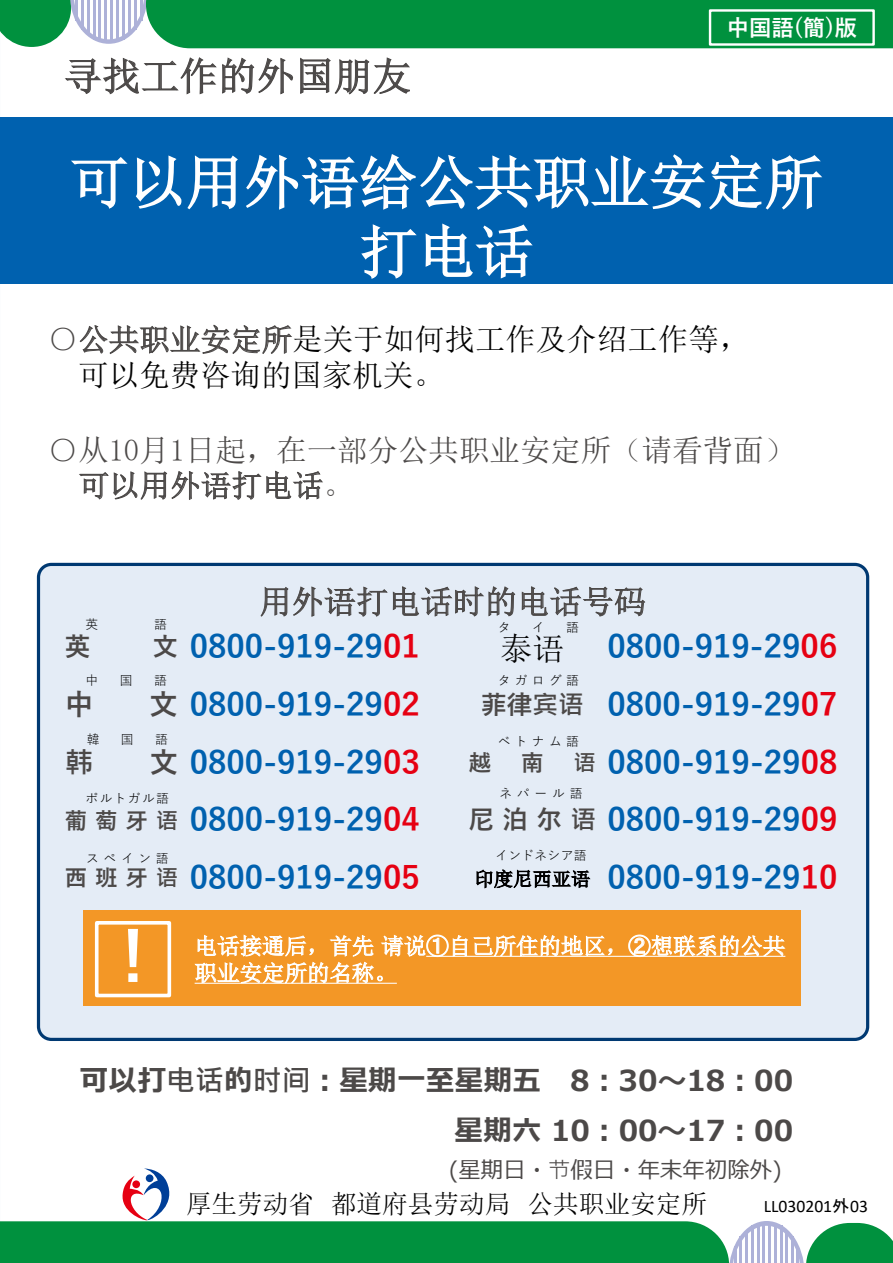
<style>
.page{position:relative;width:893px;height:1263px;background:#fff}
.page>*{position:absolute;margin:0;border:0;box-sizing:border-box;transform-origin:0 0}
.t1{font:700 64.2px "Yu Gothic";color:#fff}
.t2{font:57.75px/69.3px "Sim Sun";letter-spacing:.005em;color:#fff;text-align:center}
.t3{font:38.4px "Sim Sun";letter-spacing:.005em;color:#4c4948}
.t4{font:700 31.95px "Yu Gothic";color:#0061af}
.t5{font:31.95px "Sim Sun";letter-spacing:.005em;color:#4c4948}
.t6{font:31.95px "Sim Sun";color:#000}
.t7{font:30.45px/35.2px "Sim Sun";color:#000}
.t8{font:30.45px/35.2px "Sim Sun";color:#4c4948}
.t9{font:700 28.8px/49.7px "Meiryo";color:#4c4948;text-align:right}
.t10{font:700 28.8px "Yu Gothic";color:#4c4948}
.t11{font:700 28.8px "Microsoft Jheng Hei";color:#4c4948}
.t12{font:25.65px "Sim Sun";color:#000}
.t13{font:700 25.65px "Yu Gothic";color:#4c4948}
.t14{font:22.35px "Sim Sun";letter-spacing:.005em;color:#fff}
.t15{font:22.35px "Meiryo";color:#4c4948}
.t16{font:700 22.35px "Yu Gothic";color:#fff}
.t17{font:700 22.35px "Yu Gothic";color:#4c4948}
.t18{font:17.55px "Calibri";color:#000}
.t19{font:12.75px "Yu Gothic";letter-spacing:.335em;color:#000}
.t20{font:12.75px "Yu Gothic";letter-spacing:.02em;color:#000}
.s1{color:#4c4948}
.s2{font-size:25.65px;color:#4c4948}
.s3{color:#e60012}
.s4{font-size:28.8px;color:#4c4948}
.s5{font-family:"Microsoft Jheng Hei";font-size:25.65px;color:#4c4948}
.s6{font-family:"Microsoft Jheng Hei";font-size:22.35px;color:#4c4948}
.s7{font-size:22.35px;color:#4c4948}
.s8{font-family:"Sim Sun";font-weight:400;font-size:19.2px;color:#000}
.s9{font-family:"MS P Gothic"}
.s10{font-family:"Microsoft Jheng Hei"}
</style>
<div class="page">
<svg style="left:0;top:0;width:893px;height:48px;background:#189a51"></svg>
<svg style="left:65px;top:57px;width:345px;height:38px"></svg>
<div style="left:0;top:117px;width:893px;height:166px;background:#0061af"></div>
<svg style="left:71px;top:155px;width:167px;height:55px"></svg>
<svg style="left:246px;top:154px;width:577px;height:56px"></svg>
<svg style="left:361px;top:224px;width:56px;height:55px"></svg>
<svg style="left:425px;top:223px;width:108px;height:56px"></svg>
<svg style="left:79px;top:325px;width:213px;height:30px"></svg>
<svg style="left:79px;top:470px;width:244px;height:30px"></svg>
<div style="left:38px;top:564px;width:830px;height:475px;background:#e4ecf6;border-radius:13px"></div>
<div style="left:37px;top:563px;width:832px;height:478px;border:3px solid #003972;border-radius:13px"></div>
<svg style="left:260px;top:586px;width:386px;height:31px"></svg>
<svg style="left:476px;top:869px;width:115px;height:19px"></svg>
<div style="left:83px;top:910px;width:718px;height:96px;background:#f39726"></div>
<svg style="left:194px;top:934px;width:592px;height:50px"></svg>
<div style="left:95px;top:921px;width:76px;height:76px;border:4px solid #fff"></div>
<div style="left:709px;top:9px;width:166px;height:37px;border:2px solid #fff"></div>
<svg style="left:0;top:1168px;width:893px;height:95px"></svg>
<div style="left:132px;top:1180px;width:8px;height:8px;background:#e60012;border-radius:50%"></div>
<div style="left:146px;top:1174px;width:7px;height:8px;background:#003f98;border-radius:50%"></div>
<p class="t3" style="left:64px;top:57px;width:349px">寻找工作的外国朋友</p>
<p class="t16" style="left:727px;top:15px;width:132px">中国語(簡)版</p>
<h2 class="t2" style="left:70px;top:147px;width:753px">可以用外语给公共职业安定所打电话</h2>
<p class="t7" style="left:78px;top:322px;width:673px;text-indent:-30px"><span class="s1">○公共职业安定所</span>是关于如何找工作及介绍工作等，可以免费咨询的国家机关。</p>
<p class="t8" style="left:79px;top:432px;width:717px;text-indent:-31px">○从10月1日起，在一部分公共职业安定所（请看背面）可以用外语打电话。</p>
<p class="t5" style="left:260px;top:586px;width:388px">用外语打电话时的电话号码</p>
<p class="t19" style="left:86px;top:613px;width:14px">英</p>
<p class="t19" style="left:154px;top:613px;width:14px">語</p>
<p class="t19" style="left:498px;top:615px;width:14px">タ</p>
<p class="t19" style="left:532px;top:615px;width:14px">イ</p>
<p class="t19" style="left:566px;top:615px;width:14px">語</p>
<p class="t13" style="left:65px;top:632px;width:27px">英</p>
<p class="t4" style="left:153px;top:629px;width:269px"><span class="s2">文</span> 0800-919-29<span class="s3">01</span></p>
<p class="t6" style="left:500px;top:632px;width:66px">泰语</p>
<p class="t4" style="left:608px;top:629px;width:231px">0800-919-29<span class="s3">06</span></p>
<p class="t10" style="left:65px;top:688px;width:30px">中</p>
<p class="t4" style="left:149px;top:686px;width:272px"><span class="s4">文</span> 0800-919-29<span class="s3">02</span></p>
<p class="t4" style="left:481px;top:686px;width:358px"><span class="s2">菲律</span><span class="s5">宾语</span> 0800-919-29<span class="s3">07</span></p>
<p class="t11" style="left:65px;top:744px;width:30px">韩</p>
<p class="t4" style="left:149px;top:744px;width:272px"><span class="s4">文</span> 0800-919-29<span class="s3">03</span></p>
<p class="t17" style="left:469px;top:750px;width:24px">越</p>
<p class="t17" style="left:521px;top:750px;width:24px">南</p>
<p class="t4" style="left:574px;top:744px;width:265px"><span class="s6">语</span> 0800-919-29<span class="s3">08</span></p>
<p class="t4" style="left:65px;top:802px;width:356px"><span class="s7">葡萄牙</span><span class="s6">语</span> 0800-919-29<span class="s3">04</span></p>
<p class="t4" style="left:469px;top:802px;width:370px"><span class="s2">尼泊尔</span><span class="s5">语</span> 0800-919-29<span class="s3">09</span></p>
<p class="t4" style="left:65px;top:859px;width:356px"><span class="s7">西班牙</span><span class="s6">语</span> 0800-919-29<span class="s3">05</span></p>
<p class="t4" style="left:475px;top:859px;width:364px"><span class="s8">印度尼西亚语</span> 0800-919-29<span class="s3">10</span></p>
<p class="t19" style="left:498px;top:669px;width:83px">タガログ語</p>
<p class="t19" style="left:86px;top:669px;width:14px">中</p>
<p class="t19" style="left:120px;top:669px;width:14px">国</p>
<p class="t19" style="left:154px;top:669px;width:14px">語</p>
<p class="t19" style="left:87px;top:728px;width:14px">韓</p>
<p class="t19" style="left:121px;top:728px;width:14px">国</p>
<p class="t19" style="left:155px;top:728px;width:14px">語</p>
<p class="t19" style="left:498px;top:730px;width:83px">ベトナム語</p>
<p class="t19" style="left:499px;top:781px;width:85px">ネパール語</p>
<p class="t19" style="left:86px;top:786px;width:85px">ポルトガル語</p>
<p class="t20" style="left:495px;top:843px;width:93px">インドネシア語</p>
<p class="t19" style="left:86px;top:846px;width:84px">スペイン語</p>
<h1 class="t1" style="left:101px;top:920px;width:66px">！</h1>
<p class="t14" style="left:195px;top:935px;width:592px">电话接通后，首先请说<span class="s9">①</span>自己所住的地区，<span class="s9">②</span>想联系的公共</p>
<p class="t14" style="left:195px;top:961px;width:204px">职业安定所的名称。</p>
<p class="t9" style="left:80px;top:1057px;width:715px">可以打<span class="s10">电话</span>的<span class="s10">时间</span>︓星期一至星期五 8︓30～18︓00星期六 10︓00～17︓00</p>
<p class="t15" style="left:449px;top:1154px;width:335px">(星期日・<span class="s10">节</span>假日・年末年初除外)</p>
<p class="t12" style="left:186px;top:1191px;width:523px">厚生劳动省 都道府县劳动局 公共职业安定所</p>
<p class="t18" style="left:764px;top:1194px;width:106px">LL030201<span class="s9">外</span>03</p>
</div>
